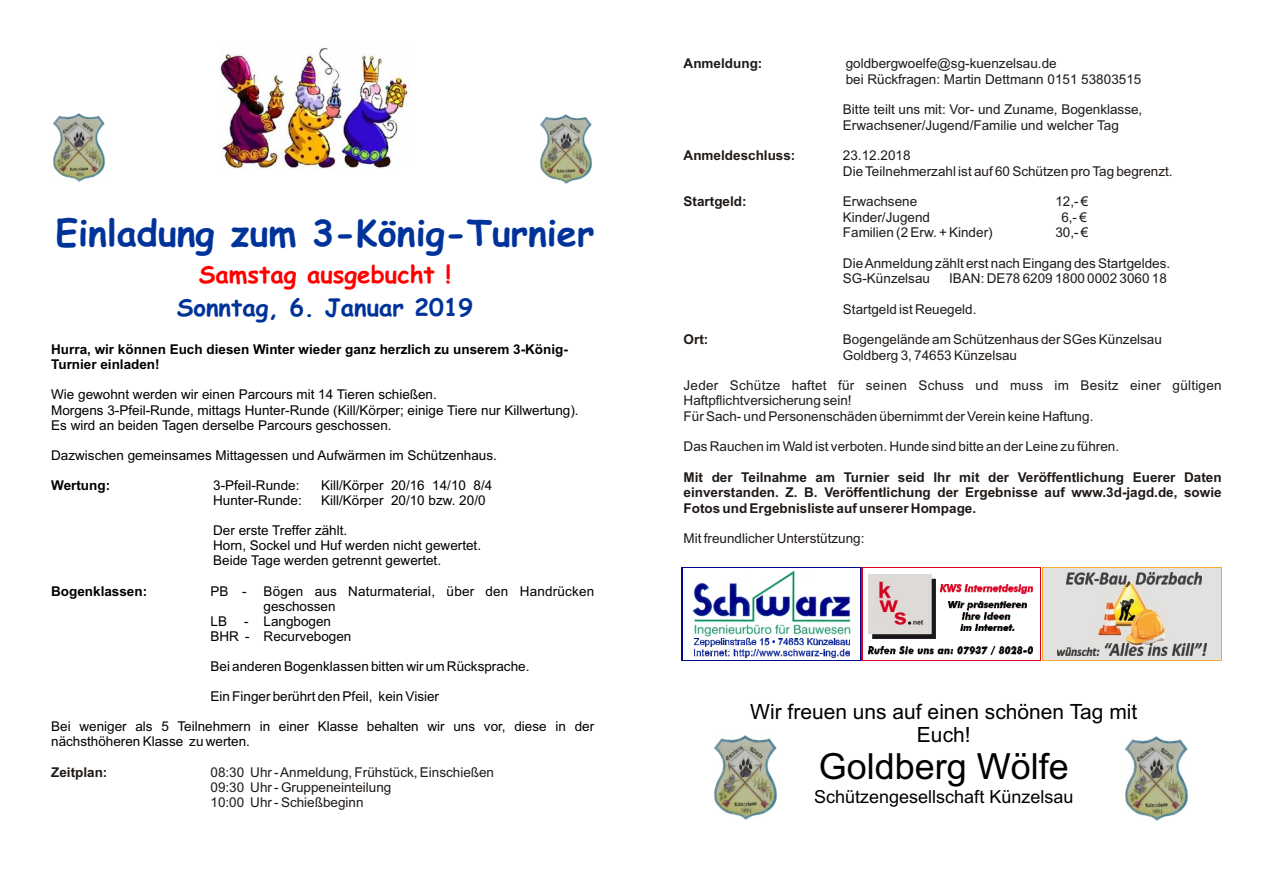
<style>
.page{position:relative;width:1263px;height:893px;background:#fff}
.page>*{position:absolute;margin:0;border:0;box-sizing:border-box;transform-origin:0 0}
.t1{font:700 36px "Comic Sans MS";color:#039}
.t2{font:36px "Arial";color:#000}
.t3{font:700 24px "Comic Sans MS";color:#039}
.t4{font:700 24px "Comic Sans MS";color:#f00}
.t5{font:21px/23.4px "Arial";color:#000;text-align:center}
.t6{font:18px "Arial";color:#000}
.t7{font:13.5px/15.3px "Arial";color:#1f1a17}
.t8{font:13.5px/15.1px "Arial";color:#000}
.t9{font:700 13.5px/15.3px "Arial";color:#1f1a17;text-align:justify}
.t10{font:700 13.5px/15.1px "Arial";color:#000}
</style>
<div class="page">
<img style="left:220px;top:48px;width:188px;height:121px">
<img style="left:1125px;top:736px;width:63px;height:84px">
<img style="left:714px;top:735px;width:62px;height:84px">
<img style="left:53px;top:113px;width:52px;height:69px">
<img style="left:541px;top:114px;width:51px;height:69px">
<img style="left:1042px;top:567px;width:179px;height:93px">
<img style="left:1043px;top:568px;width:177px;height:92px">
<img style="left:1066px;top:572px;width:135px;height:14px">
<img style="left:1057px;top:644px;width:150px;height:12px">
<img style="left:868px;top:574px;width:163px;height:81px">
<img style="left:869px;top:574px;width:67px;height:64px">
<img style="left:869px;top:646px;width:164px;height:8px">
<img style="left:941px;top:584px;width:92px;height:9px">
<img style="left:949px;top:601px;width:77px;height:29px">
<img style="left:692px;top:570px;width:158px;height:67px">
<img style="left:694px;top:638px;width:155px;height:9px">
<img style="left:694px;top:649px;width:156px;height:9px">
<h1 class="t1" style="left:56px;top:217px;width:540px">Einladung zum 3-König-Turnier</h1>
<h2 class="t4" style="left:199px;top:264px;width:254px">Samstag ausgebucht !</h2>
<h2 class="t3" style="left:177px;top:297px;width:298px">Sonntag, 6. Januar 2019</h2>
<p class="t10" style="left:51px;top:343px;width:518px">Hurra, wir können Euch diesen Winter wieder ganz herzlich zu unserem 3-König-<br>Turnier einladen!</p>
<p class="t8" style="left:51px;top:388px;width:529px">Wie gewohnt werden wir einen Parcours mit 14 Tieren schießen.<br>Morgens 3-Pfeil-Runde, mittags Hunter-Runde (Kill/Körper; einige Tiere nur Killwertung).<br>Es wird an beiden Tagen derselbe Parcours geschossen.</p>
<p class="t8" style="left:51px;top:449px;width:447px">Dazwischen gemeinsames Mittagessen und Aufwärmen im Schützenhaus.</p>
<p class="t10" style="left:51px;top:479px;width:60px">Wertung:</p>
<p class="t8" style="left:213px;top:479px;width:88px">3-Pfeil-Runde:</p>
<p class="t8" style="left:321px;top:479px;width:173px">Kill/Körper 20/16 14/10 8/4</p>
<p class="t8" style="left:213px;top:494px;width:90px">Hunter-Runde:</p>
<p class="t8" style="left:321px;top:494px;width:166px">Kill/Körper 20/10 bzw. 20/0</p>
<p class="t8" style="left:213px;top:524px;width:269px">Der erste Treffer zählt.<br>Horn, Sockel und Huf werden nicht gewertet.<br>Beide Tage werden getrennt gewertet.</p>
<p class="t10" style="left:51px;top:584px;width:98px">Bogenklassen:</p>
<p class="t8" style="left:210px;top:584px;width:38px">PB -</p>
<p class="t8" style="left:264px;top:584px;width:332px">Bögen aus Naturmaterial, über den Handrücken geschossen</p>
<p class="t8" style="left:210px;top:615px;width:18px">LB</p>
<p class="t8" style="left:210px;top:615px;width:142px;text-indent:34px">- Langbogen<br>BHR - Recurvebogen</p>
<p class="t8" style="left:210px;top:660px;width:320px">Bei anderen Bogenklassen bitten wir um Rücksprache.</p>
<p class="t8" style="left:210px;top:690px;width:230px">Ein Finger berührt den Pfeil, kein Visier</p>
<p class="t8" style="left:51px;top:720px;width:544px">Bei weniger als 5 Teilnehmern in einer Klasse behalten wir uns vor, diese in der nächsthöheren Klasse zu werten.</p>
<p class="t9" style="left:51px;top:765px;width:58px">Zeitplan:</p>
<p class="t7" style="left:210px;top:765px;width:285px">08:30 Uhr - Anmeldung, Frühstück, Einschießen<br>09:30 Uhr - Gruppeneinteilung<br>10:00 Uhr - Schießbeginn</p>
<p class="t9" style="left:684px;top:57px;width:80px">Anmeldung:</p>
<p class="t7" style="left:846px;top:57px;width:297px">goldbergwoelfe@sg-kuenzelsau.de<br>bei Rückfragen: Martin Dettmann 0151 53803515</p>
<p class="t7" style="left:843px;top:103px;width:301px">Bitte teilt uns mit: Vor- und Zuname, Bogenklasse,<br>Erwachsener/Jugend/Familie und welcher Tag</p>
<p class="t9" style="left:684px;top:149px;width:113px">Anmeldeschluss:</p>
<p class="t7" style="left:843px;top:149px;width:331px">23.12.2018<br>Die Teilnehmerzahl ist auf 60 Schützen pro Tag begrenzt.</p>
<p class="t9" style="left:684px;top:195px;width:65px">Startgeld:</p>
<p class="t7" style="left:843px;top:195px;width:76px">Erwachsene</p>
<p class="t7" style="left:1055px;top:195px;width:35px">12,- €</p>
<p class="t7" style="left:843px;top:210px;width:89px">Kinder/Jugend</p>
<p class="t7" style="left:1061px;top:210px;width:27px">6,- €</p>
<p class="t7" style="left:843px;top:226px;width:151px">Familien (2 Erw. + Kinder)</p>
<p class="t7" style="left:1055px;top:226px;width:35px">30,- €</p>
<p class="t7" style="left:843px;top:256px;width:329px">Die Anmeldung zählt erst nach Eingang des Startgeldes.<br>SG-Künzelsau</p>
<p class="t7" style="left:949px;top:272px;width:219px">IBAN: DE78 6209 1800 0002 3060 18</p>
<p class="t7" style="left:843px;top:302px;width:135px">Startgeld ist Reuegeld.</p>
<p class="t9" style="left:684px;top:333px;width:26px">Ort:</p>
<p class="t7" style="left:843px;top:333px;width:320px">Bogengelände am Schützenhaus der SGes Künzelsau<br>Goldberg 3, 74653 Künzelsau</p>
<p class="t7" style="left:684px;top:379px;width:539px">Jeder Schütze haftet für seinen Schuss und muss im Besitz einer gültigen<br>Haftpflichtversicherung sein!<br>Für Sach- und Personenschäden übernimmt der Verein keine Haftung.</p>
<p class="t7" style="left:684px;top:440px;width:437px">Das Rauchen im Wald ist verboten. Hunde sind bitte an der Leine zu führen.</p>
<p class="t9" style="left:684px;top:471px;width:539px">Mit der Teilnahme am Turnier seid Ihr mit der Veröffentlichung Euerer Daten einverstanden. Z. B. Veröffentlichung der Ergebnisse auf www.3d-jagd.de, sowie Fotos und Ergebnisliste auf unserer Hompage.</p>
<p class="t7" style="left:684px;top:532px;width:182px">Mit freundlicher Unterstützung:</p>
<h3 class="t5" style="left:750px;top:701px;width:389px">Wir freuen uns auf einen schönen Tag mit<br>Euch!</h3>
<h1 class="t2" style="left:819px;top:753px;width:252px">Goldberg Wölfe</h1>
<h3 class="t6" style="left:814px;top:790px;width:261px">Schützengesellschaft Künzelsau</h3>
</div>
